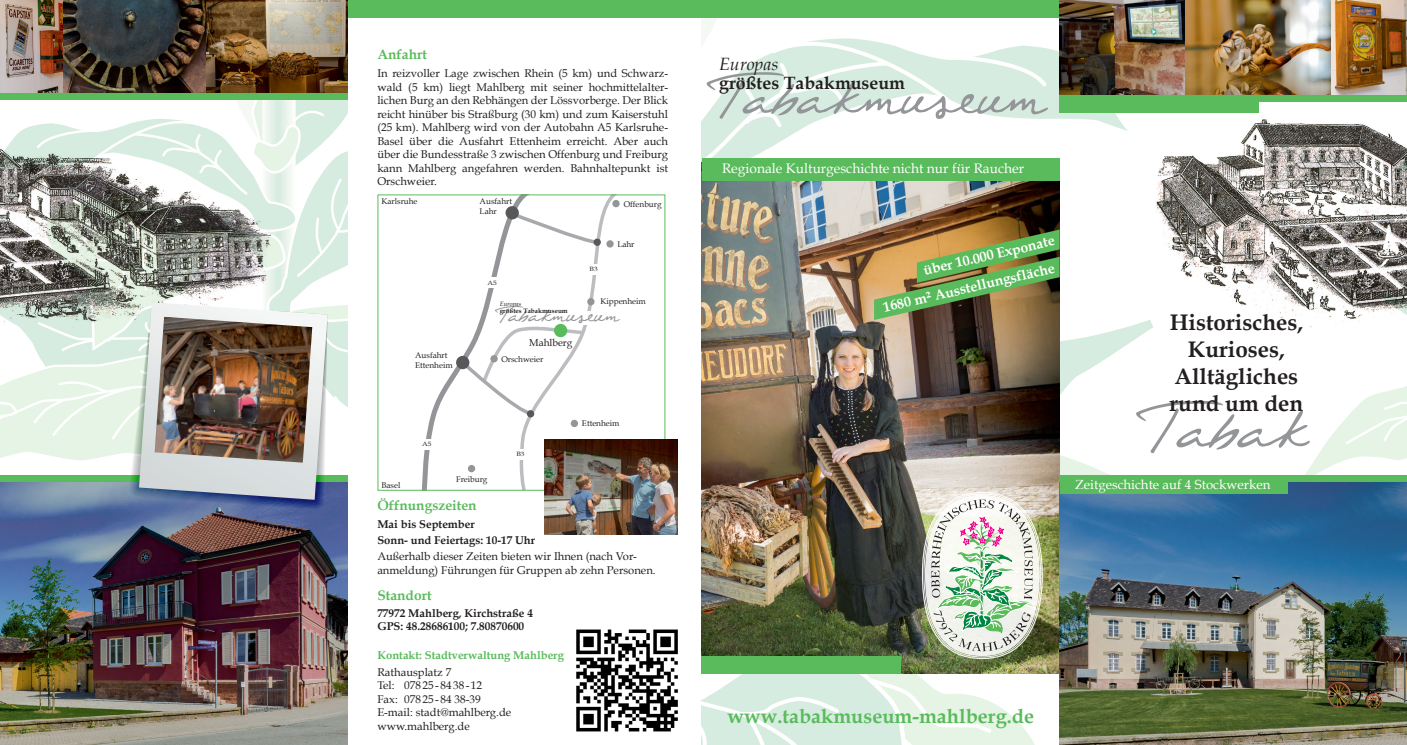
<style>
.page{position:relative;width:1407px;height:745px;background:#fff}
.page>*{position:absolute;margin:0;border:0;box-sizing:border-box;transform-origin:0 0}
.t1{font:62.12px "Federico Handwriting";color:#939598}
.t2{font:55.38px "Federico Handwriting";color:#939598}
.t3{font:700 22.5px/27px "Book Antiqua";color:#231f20;text-align:center}
.t4{font:20.25px "Federico Handwriting";color:#939598}
.t5{font:700 20px "Book Antiqua";color:#59bb5b}
.t6{font:700 17.75px "Book Antiqua";color:#231f20}
.t7{font:italic 17.75px "Book Antiqua";color:#231f20}
.t8{font:700 14px/27px "Book Antiqua";color:#fff}
.t9{font:13.75px "Book Antiqua";color:#fff}
.t10{font:700 13.75px "Book Antiqua";color:#59bb5b}
.t11{font:13.25px "Book Antiqua";color:#fff}
.t12{font:11.25px/13.5px "Book Antiqua";color:#231f20}
.t13{font:700 11.25px/16.1px "Book Antiqua";color:#231f20}
.t14{font:700 11.25px "Book Antiqua";color:#59bb5b}
.t15{font:10px "Book Antiqua";color:#231f20}
.t16{font:8.25px/9.9px "Book Antiqua";color:#231f20}
.t17{font:700 6.5px "Book Antiqua";color:#231f20}
.t18{font:italic 6.5px "Book Antiqua";color:#231f20}
.t19{font:6.25px "Book Antiqua";color:#231f20;scale:1.18 1}
</style>
<div class="page">
<img style="left:0;top:0;width:63px;height:4px">
<img style="left:1330px;top:0;width:77px;height:95px">
<svg style="left:1305px;top:386px;width:102px;height:89px"></svg>
<svg style="left:1059px;top:307px;width:91px;height:113px"></svg>
<svg style="left:1050px;top:49px;width:77px;height:174px"></svg>
<svg style="left:1059px;top:446px;width:51px;height:29px"></svg>
<svg style="left:702px;top:18px;width:348px;height:140px"></svg>
<img style="left:702px;top:181px;width:357px;height:492px">
<img style="left:702px;top:367px;width:348px;height:377px">
<div style="left:702px;top:655px;width:199px;height:18px;background:#59bb5b"></div>
<div style="left:347px;top:0;width:712px;height:18px;background:#59bb5b"></div>
<svg style="left:422px;top:196px;width:198px;height:292px"></svg>
<div style="left:587px;top:298px;width:7px;height:7px;background:#939598;border-radius:50%"></div>
<div style="left:485px;top:277px;width:17px;height:11px;background:#fff"></div>
<div style="left:593px;top:238px;width:8px;height:8px;background:#57585a;border-radius:50%"></div>
<div style="left:527px;top:410px;width:7px;height:7px;background:#57585a;border-radius:50%"></div>
<div style="left:505px;top:206px;width:14px;height:13px;background:#57585a;border-radius:50%"></div>
<div style="left:490px;top:355px;width:8px;height:7px;background:#939598;border-radius:50%"></div>
<div style="left:554px;top:324px;width:13px;height:13px;background:#59bb5b;border-radius:50%"></div>
<div style="left:420px;top:438px;width:17px;height:11px;background:#fff"></div>
<div style="left:587px;top:264px;width:17px;height:10px;background:#fff"></div>
<div style="left:514px;top:449px;width:17px;height:10px;background:#fff"></div>
<div style="left:468px;top:464px;width:7px;height:8px;background:#939598;border-radius:50%"></div>
<div style="left:612px;top:200px;width:8px;height:7px;background:#939598;border-radius:50%"></div>
<div style="left:575px;top:311px;width:29px;height:14px;background:#fff"></div>
<img style="left:0;top:681px;width:347px;height:63px">
<div style="left:702px;top:158px;width:357px;height:23px;background:#59bb5b"></div>
<img style="left:1150px;top:110px;width:257px;height:219px">
<img style="left:1059px;top:481px;width:348px;height:263px">
<img style="left:576px;top:629px;width:102px;height:103px">
<img style="left:782px;top:185px;width:277px;height:173px">
<img style="left:63px;top:0;width:144px;height:4px">
<img style="left:545px;top:439px;width:133px;height:95px">
<img style="left:207px;top:0;width:140px;height:4px">
<img style="left:1059px;top:0;width:271px;height:95px">
<div style="left:1059px;top:475px;width:348px;height:6px;background:#59bb5b"></div>
<div style="left:1059px;top:475px;width:228px;height:18px;background:#59bb5b"></div>
<div style="left:1059px;top:95px;width:348px;height:6px;background:#59bb5b"></div>
<img style="left:0;top:4px;width:347px;height:677px">
<img style="left:155px;top:316px;width:157px;height:146px">
<div style="left:1059px;top:95px;width:199px;height:18px;background:#59bb5b"></div>
<p class="t10" style="left:377px;top:46px;width:51px">Anfahrt</p>
<p class="t12" style="left:377px;top:66px;width:292px;text-align:justify">In reizvoller Lage zwischen Rhein (5 km) und Schwarz&shy;wald (5 km) liegt Mahlberg mit seiner hochmittelalter&shy;lichen Burg an den Rebhängen der Lössvorberge. Der Blick reicht hinüber bis Straßburg (30 km) und zum Kaiserstuhl (25 km). Mahlberg wird von der Autobahn A5 Karlsruhe-Basel über die Ausfahrt Ettenheim erreicht. Aber auch über die Bundesstraße 3 zwischen Offenburg und Freiburg kann Mahlberg angefahren werden. Bahnhaltepunkt ist Orschweier.</p>
<h2 class="t2" style="left:715px;top:61px;width:331px">Tabakmuseum</h2>
<h3 class="t7" style="left:719px;top:54px;width:61px">Europas</h3>
<h3 class="t6" style="left:719px;top:72px;width:187px">größtes Tabakmuseum</h3>
<p class="t9" style="left:722px;top:159px;width:304px">Regionale Kulturgeschichte nicht nur für Raucher</p>
<p class="t16" style="left:381px;top:196px;width:38px">Karlsruhe</p>
<p class="t16" style="left:415px;top:350px;width:39px">Ausfahrt<br>Ettenheim</p>
<p class="t19" style="left:422px;top:440px;width:9px">A5</p>
<p class="t16" style="left:480px;top:196px;width:34px">Ausfahrt<br>Lahr</p>
<p class="t19" style="left:488px;top:279px;width:9px">A5</p>
<p class="t19" style="left:590px;top:265px;width:8px">B3</p>
<p class="t16" style="left:624px;top:199px;width:39px">Offenburg</p>
<p class="t16" style="left:617px;top:239px;width:19px">Lahr</p>
<p class="t16" style="left:600px;top:296px;width:47px">Kippenheim</p>
<p class="t18" style="left:500px;top:299px;width:23px">Europas</p>
<p class="t17" style="left:500px;top:306px;width:70px">größtes Tabakmuseum</p>
<h3 class="t4" style="left:498px;top:302px;width:122px">Tabakmuseum</h3>
<p class="t15" style="left:529px;top:336px;width:45px">Mahlberg</p>
<p class="t16" style="left:501px;top:353px;width:44px">Orschweier</p>
<p class="t19" style="left:516px;top:450px;width:8px">B3</p>
<p class="t16" style="left:582px;top:418px;width:39px">Ettenheim</p>
<p class="t16" style="left:381px;top:479px;width:20px">Basel</p>
<p class="t16" style="left:456px;top:474px;width:33px">Freiburg</p>
<p class="t10" style="left:377px;top:497px;width:101px">Öffnungszeiten</p>
<p class="t13" style="left:377px;top:516px;width:159px">Mai bis September<br>Sonn- und Feiertags: 10-17 Uhr</p>
<p class="t12" style="left:377px;top:549px;width:280px">Außerhalb dieser Zeiten bieten wir Ihnen (nach Vor&shy;anmeldung) Führungen für Gruppen ab zehn Personen.</p>
<p class="t10" style="left:377px;top:586px;width:56px">Standort</p>
<p class="t13" style="left:377px;top:606px;width:157px;line-height:13.5px">77972 Mahlberg, Kirchstraße 4<br>GPS: 48.28686100; 7.80870600</p>
<p class="t14" style="left:377px;top:647px;width:188px">Kontakt: Stadtverwaltung Mahlberg</p>
<p class="t12" style="left:377px;top:664px;width:135px">Rathausplatz 7<br>Tel: 07825- 8438- 12<br>Fax: 07825- 84 38-39<br>E-mail: stadt@mahlberg.de www.mahlberg.de</p>
<p class="t8" style="left:874px;top:268px;width:183px;text-indent:47px;rotate:-13deg">über 10.000 Exponate<br>1680 m² Ausstellungsfläche</p>
<h3 class="t5" style="left:727px;top:704px;width:308px">www.tabakmuseum-mahlberg.de</h3>
<h3 class="t3" style="left:1169px;top:309px;width:135px">Historisches,<br>Kurioses,<br>Alltägliches rund um den</h3>
<h1 class="t1" style="left:1145px;top:388px;width:162px">Tabak</h1>
<p class="t11" style="left:1075px;top:475px;width:197px">Zeitgeschichte auf 4 Stockwerken</p>
</div>
